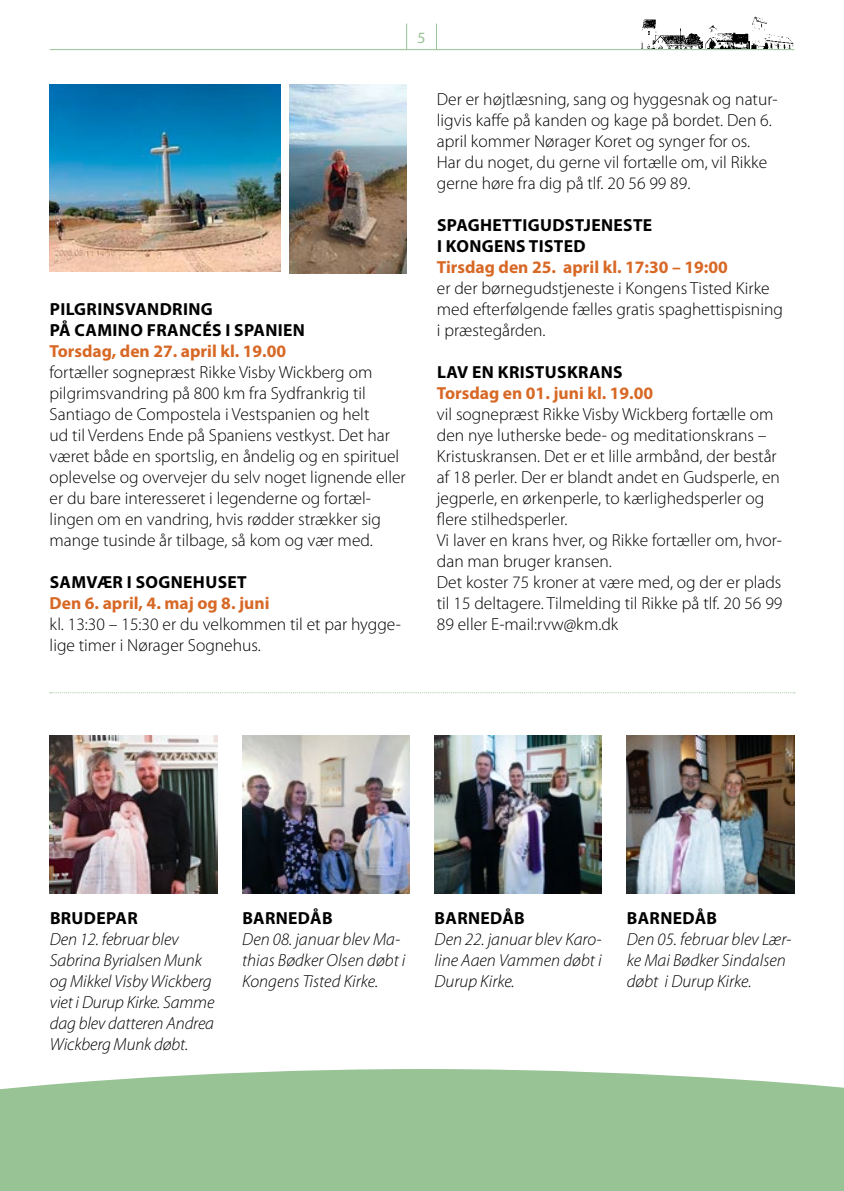
<style>
.page{position:relative;width:844px;height:1191px;background:#fff}
.page>*{position:absolute;margin:0;border:0;box-sizing:border-box;transform-origin:0 0}
.t1{font:300 17.5px/21px "Myriad Pro";color:#000}
.t2{font:italic 300 17.5px/21px "Myriad Pro";color:#000}
.t3{font:700 17.5px/21px "Myriad Pro";letter-spacing:.02em;color:#000}
.t4{font:700 17.5px "Myriad Pro";color:#d86825}
.t5{font:15.75px "Myriad Pro";color:#98c395}
</style>
<div class="page">
<img style="left:641px;top:19px;width:61px;height:29px">
<img style="left:751px;top:16px;width:42px;height:32px">
<img style="left:705px;top:25px;width:44px;height:23px">
<hr style="left:50px;top:49px;width:744px;height:1px;background:#98c395">
<svg style="left:406px;top:24px;width:1px;height:25px"></svg>
<svg style="left:436px;top:24px;width:1px;height:25px"></svg>
<div style="left:0;top:1069px;width:843px;height:122px;background:#98c395"></div>
<img style="left:50px;top:735px;width:167px;height:158px">
<img style="left:242px;top:735px;width:167px;height:158px">
<img style="left:434px;top:735px;width:167px;height:158px">
<img style="left:626px;top:735px;width:168px;height:158px">
<svg style="left:50px;top:692px;width:744px;height:1px"></svg>
<img style="left:50px;top:84px;width:230px;height:187px">
<img style="left:289px;top:84px;width:117px;height:189px">
<p class="t5" style="left:417px;top:28px;width:10px">5</p>
<p class="t3" style="left:50px;top:298px;width:256px">PILGRINSVANDRING<br>PÅ CAMINO FRANCÉS I SPANIEN</p>
<p class="t4" style="left:50px;top:340px;width:238px">Torsdag, den 27. april kl. 19.00</p>
<p class="t1" style="left:50px;top:362px;width:357px">fortæller sognepræst Rikke Visby Wickberg om pilgrimsvandring på 800 km fra Sydfrankrig til Santiago de Compostela i Vestspanien og helt<br>ud til Verdens Ende på Spaniens vestkyst. Det har været både en sportslig, en åndelig og en spirituel oplevelse og overvejer du selv noget lignende eller er du bare interesseret i legenderne og fortæl&shy;lingen om en vandring, hvis rødder strækker sig mange tusinde år tilbage, så kom og vær med.</p>
<p class="t3" style="left:50px;top:571px;width:198px">SAMVÆR I SOGNEHUSET</p>
<p class="t4" style="left:50px;top:592px;width:221px">Den 6. april, 4. maj og 8. juni</p>
<p class="t1" style="left:50px;top:614px;width:353px">kl. 13:30 – 15:30 er du velkommen til et par hygge&shy;lige timer i Nørager Sognehus.</p>
<p class="t1" style="left:437px;top:89px;width:342px">Der er højtlæsning, sang og hyggesnak og natur&shy;ligvis kaffe på kanden og kage på bordet. Den 6. april kommer Nørager Koret og synger for os.<br>Har du noget, du gerne vil fortælle om, vil Rikke gerne høre fra dig på tlf. 20 56 99 89.</p>
<p class="t3" style="left:437px;top:214px;width:217px">SPAGHETTIGUDSTJENESTE<br>I KONGENS TISTED</p>
<p class="t4" style="left:437px;top:256px;width:292px">Tirsdag den 25. april kl. 17:30 – 19:00</p>
<p class="t1" style="left:437px;top:278px;width:347px">er der børnegudstjeneste i Kongens Tisted Kirke med efterfølgende fælles gratis spaghettispisning i præstegården.</p>
<p class="t3" style="left:437px;top:361px;width:187px">LAV EN KRISTUSKRANS</p>
<p class="t4" style="left:437px;top:382px;width:218px">Torsdag en 01. juni kl. 19.00</p>
<p class="t1" style="left:437px;top:404px;width:347px">vil sognepræst Rikke Visby Wickberg fortælle om den nye lutherske bede- og meditationskrans – Kristuskransen. Det er et lille armbånd, der består af 18 perler. Der er blandt andet en Gudsperle, en jegperle, en ørkenperle, to kærlighedsperler og flere stilhedsperler.<br>Vi laver en krans hver, og Rikke fortæller om, hvor&shy;dan man bruger kransen.<br>Det koster 75 kroner at være med, og der er plads til 15 deltagere. Tilmelding til Rikke på tlf. 20 56 99<br>89 eller E-mail:rvw@km.dk</p>
<p class="t3" style="left:50px;top:907px;width:89px">BRUDEPAR</p>
<p class="t2" style="left:50px;top:929px;width:166px">Den 12. februar blev<br>Sabrina Byrialsen Munk og Mikkel Visby Wickberg viet i Durup Kirke. Samme dag blev datteren Andrea<br>Wickberg Munk døbt.</p>
<p class="t3" style="left:242px;top:907px;width:92px">BARNEDÅB</p>
<p class="t2" style="left:242px;top:929px;width:165px">Den 08. januar blev Ma&shy;thias Bødker Olsen døbt i<br>Kongens Tisted Kirke.</p>
<p class="t3" style="left:434px;top:907px;width:92px">BARNEDÅB</p>
<p class="t2" style="left:434px;top:929px;width:169px;text-align:justify">Den 22. januar blev Karo&shy;line Aaen Vammen døbt i Durup Kirke.</p>
<p class="t3" style="left:626px;top:907px;width:92px">BARNEDÅB</p>
<p class="t2" style="left:626px;top:929px;width:166px">Den 05. februar blev Lær&shy;ke Mai Bødker Sindalsen døbt i Durup Kirke.</p>
</div>
